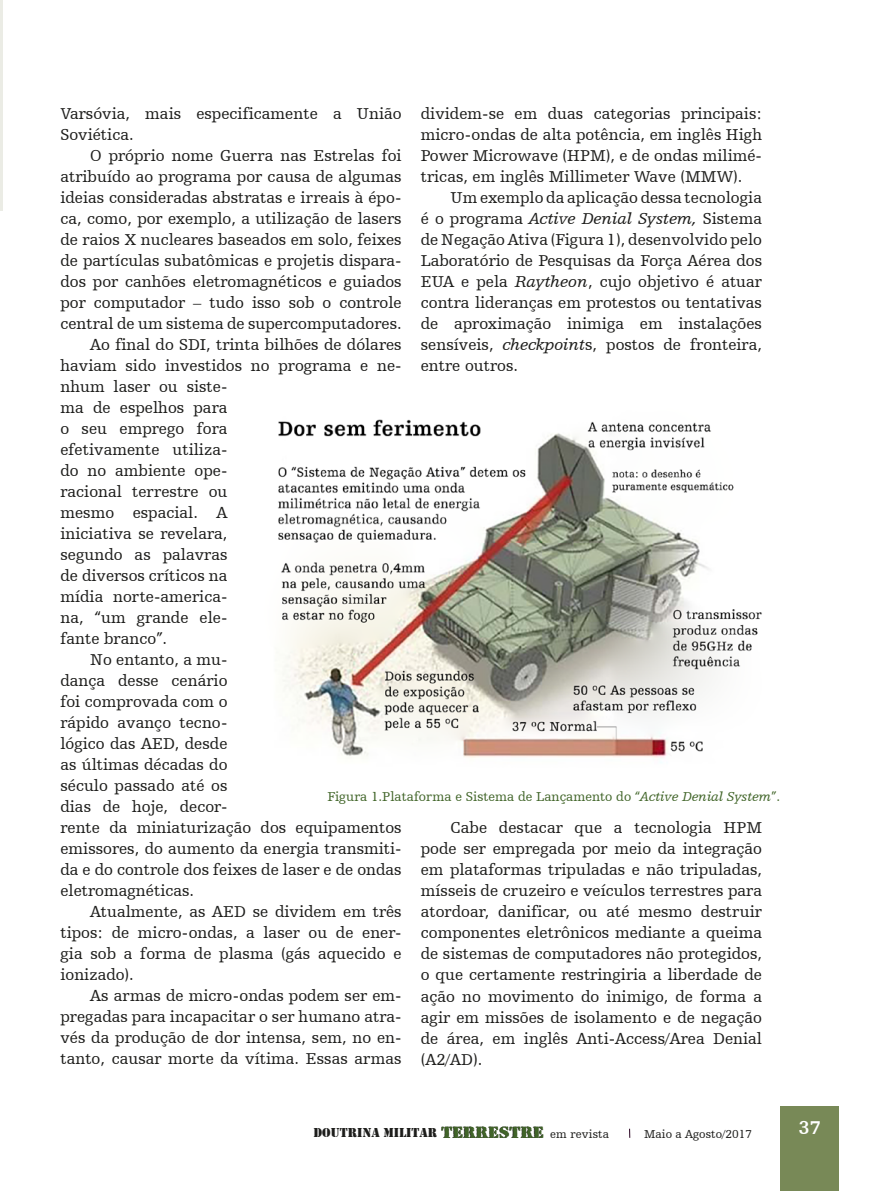
<style>
.page{position:relative;width:893px;height:1191px;background:#fff}
.page>*{position:absolute;margin:0;border:0;box-sizing:border-box;transform-origin:0 0}
.t1{font:700 19.5px "Humanist Slabserif 712 BT";color:#fff}
.t2{font:16.5px/21px "Humanist Slabserif 712 BT";color:#1d1d1b;text-align:justify}
.t3{font:13.5px "Humanist Slabserif 712 BT";color:#416529}
.t4{font:13.35px "Army";color:#1d1d1b}
.t5{font:12px "Humanist Slabserif 712 BT";color:#1d1d1b}
.s1{font-style:italic}
.s2{font-family:"Rubber Stamp Let Plain";font-size:17.1px}
.s3{font-family:"Humanist Slabserif 712 BT";font-size:12px}
</style>
<div class="page">
<div style="left:780px;top:1106px;width:59px;height:85px;background:#788957"></div>
<hr style="left:0;top:0;width:2px;height:210px;background:#ebece5">
<img style="left:278px;top:419px;width:484px;height:344px">
<p class="t2" style="left:60px;top:103px;width:343px">Varsóvia, mais especificamente a União<br>Soviética.</p>
<p class="t2" style="left:90px;top:145px;width:313px">O próprio nome Guerra nas Estrelas foi</p>
<p class="t2" style="left:60px;top:166px;width:343px">atribuído ao programa por causa de algumas</p>
<p class="t2" style="left:60px;top:187px;width:343px">ideias consideradas abstratas e irreais à épo-</p>
<p class="t2" style="left:60px;top:208px;width:343px">ca, como, por exemplo, a utilização de lasers</p>
<p class="t2" style="left:60px;top:229px;width:343px">de raios X nucleares baseados em solo, feixes</p>
<p class="t2" style="left:60px;top:250px;width:343px">de partículas subatômicas e projetis dispara-</p>
<p class="t2" style="left:60px;top:271px;width:343px">dos por canhões eletromagnéticos e guiados</p>
<p class="t2" style="left:60px;top:292px;width:343px">por computador – tudo isso sob o controle</p>
<p class="t2" style="left:60px;top:313px;width:343px">central de um sistema de supercomputadores.</p>
<p class="t2" style="left:90px;top:334px;width:313px">Ao final do SDI, trinta bilhões de dólares</p>
<p class="t2" style="left:60px;top:355px;width:343px">haviam sido investidos no programa e ne-</p>
<p class="t2" style="left:60px;top:376px;width:169px">nhum laser ou siste-</p>
<p class="t2" style="left:60px;top:397px;width:169px">ma de espelhos para</p>
<p class="t2" style="left:60px;top:418px;width:169px">o seu emprego fora</p>
<p class="t2" style="left:60px;top:439px;width:169px">efetivamente utiliza-</p>
<p class="t2" style="left:60px;top:460px;width:169px">do no ambiente ope-</p>
<p class="t2" style="left:60px;top:481px;width:169px">racional terrestre ou</p>
<p class="t2" style="left:60px;top:502px;width:169px">mesmo espacial. A</p>
<p class="t2" style="left:60px;top:523px;width:169px">iniciativa se revelara,</p>
<p class="t2" style="left:60px;top:544px;width:169px">segundo as palavras</p>
<p class="t2" style="left:60px;top:565px;width:169px">de diversos críticos na</p>
<p class="t2" style="left:60px;top:586px;width:169px">mídia norte-america-</p>
<p class="t2" style="left:60px;top:607px;width:169px">na, “um grande ele-</p>
<p class="t2" style="left:60px;top:628px;width:108px">fante branco”.</p>
<p class="t2" style="left:90px;top:649px;width:139px">No entanto, a mu-</p>
<p class="t2" style="left:60px;top:670px;width:169px">dança desse cenário</p>
<p class="t2" style="left:60px;top:691px;width:169px">foi comprovada com o</p>
<p class="t2" style="left:60px;top:712px;width:169px">rápido avanço tecno-</p>
<p class="t2" style="left:60px;top:733px;width:169px">lógico das AED, desde</p>
<p class="t2" style="left:60px;top:754px;width:169px">as últimas décadas do</p>
<p class="t2" style="left:60px;top:775px;width:169px">século passado até os</p>
<p class="t2" style="left:60px;top:796px;width:169px">dias de hoje, decor-</p>
<p class="t2" style="left:60px;top:817px;width:343px">rente da miniaturização dos equipamentos</p>
<p class="t2" style="left:60px;top:838px;width:343px">emissores, do aumento da energia transmiti-</p>
<p class="t2" style="left:60px;top:859px;width:343px">da e do controle dos feixes de laser e de ondas</p>
<p class="t2" style="left:60px;top:880px;width:135px">eletromagnéticas.</p>
<p class="t2" style="left:90px;top:901px;width:313px">Atualmente, as AED se dividem em três</p>
<p class="t2" style="left:60px;top:922px;width:343px">tipos: de micro-ondas, a laser ou de ener-</p>
<p class="t2" style="left:60px;top:943px;width:343px">gia sob a forma de plasma (gás aquecido e</p>
<p class="t2" style="left:60px;top:964px;width:75px">ionizado).</p>
<p class="t2" style="left:90px;top:985px;width:313px">As armas de micro-ondas podem ser em-</p>
<p class="t2" style="left:60px;top:1006px;width:343px">pregadas para incapacitar o ser humano atra-</p>
<p class="t2" style="left:60px;top:1027px;width:343px">vés da produção de dor intensa, sem, no en-</p>
<p class="t2" style="left:60px;top:1048px;width:343px">tanto, causar morte da vítima. Essas armas</p>
<p class="t2" style="left:421px;top:103px;width:343px">dividem-se em duas categorias principais: micro-ondas de alta potência, em inglês High Power Microwave (HPM), e de ondas milimé&shy;tricas, em inglês Millimeter Wave (MMW).</p>
<p class="t2" style="left:421px;top:187px;width:343px;text-indent:30px">Um exemplo da aplicação dessa tecnologia é o programa <span class="s1">Active Denial System,</span> Sistema de Negação Ativa (Figura 1), desenvolvido pelo Laboratório de Pesquisas da Força Aérea dos EUA e pela <span class="s1">Raytheon</span>, cujo objetivo é atuar contra lideranças em protestos ou tentativas de aproximação inimiga em instalações sensíveis, <span class="s1">checkpoint</span>s, postos de fronteira, entre outros.</p>
<p class="t3" style="left:328px;top:788px;width:454px">Figura 1.Plataforma e Sistema de Lançamento do “<span class="s1">Active Denial System</span>”.</p>
<p class="t2" style="left:421px;top:817px;width:343px;text-indent:30px">Cabe destacar que a tecnologia HPM pode ser empregada por meio da integração em plataformas tripuladas e não tripuladas, mísseis de cruzeiro e veículos terrestres para atordoar, danificar, ou até mesmo destruir componentes eletrônicos mediante a queima de sistemas de computadores não protegidos, o que certamente restringiria a liberdade de ação no movimento do inimigo, de forma a agir em missões de isolamento e de negação de área, em inglês Anti-Access/Area Denial (A2/AD).</p>
<p class="t4" style="left:314px;top:1124px;width:297px">DOUTRINA MILITAR <span class="s2">TERRESTRE</span> <span class="s3">em revista</span></p>
<p class="t5" style="left:644px;top:1126px;width:109px">Maio a Agosto/2017</p>
<p class="t1" style="left:799px;top:1115px;width:23px">37</p>
</div>
